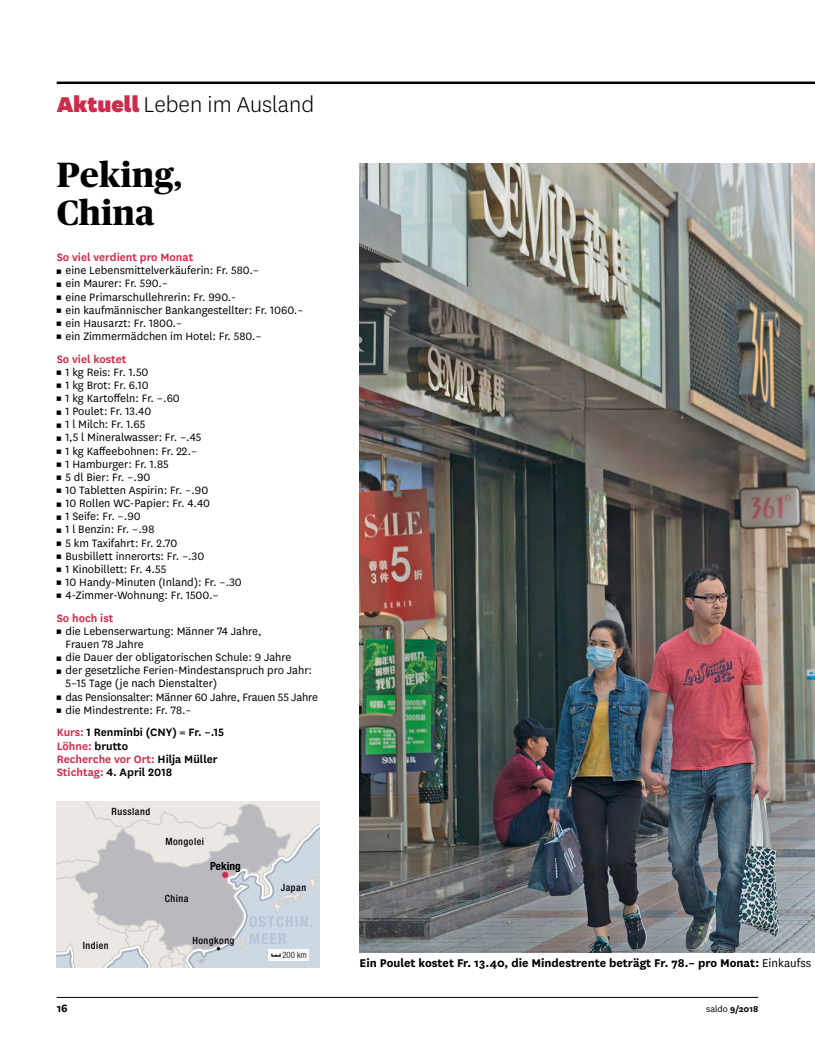
<style>
.page{position:relative;width:815px;height:1053px;background:#fff}
.page>*{position:absolute;margin:0;border:0;box-sizing:border-box;transform-origin:0 0}
.t1{font:800 35px/37.5px "Publico Headline";letter-spacing:.01em;color:#000}
.t2{font:300 25px "National";color:#000}
.t3{font:700 condensed 15px/16.2px "Helvetica Neue LT Std";letter-spacing:.08em;color:#b7c4d3}
.t4{font:700 13.12px "National";color:#000}
.t5{font:12.5px/13.1px "National";color:#000}
.t6{font:600 12.5px/13.1px "National";color:#000}
.t7{font:600 12.5px "National";color:#cd2d4d}
.t8{font:700 12.5px "National";color:#000}
.t9{font:700 condensed 11.25px "Helvetica Neue LT Std";color:#000}
.t10{font:500 condensed 10px "Helvetica Neue LT Std";letter-spacing:.05em;color:#000}
.t11{font:700 10px "National";color:#000}
.t12{font:300 condensed 8.75px "Helvetica Neue LT Std";color:#000}
.s1{font-weight:900;color:#cd2d4d}
.s2{color:#cd2d4d}
.s3{font-weight:400}
</style>
<div class="page">
<hr style="left:57px;top:81px;width:758px;height:3px;background:#000">
<hr style="left:57px;top:997px;width:701px;height:1px;background:#000">
<svg style="left:57px;top:801px;width:263px;height:165px;background:#d3d4d6"></svg>
<img style="left:360px;top:163px;width:455px;height:788px">
<h2 class="t2" style="left:57px;top:88px;width:259px"><span class="s1">Aktuell</span> Leben im Ausland</h2>
<h1 class="t1" style="left:57px;top:154px;width:127px">Peking,<br>China</h1>
<p class="t7" style="left:57px;top:249px;width:138px">So viel verdient pro Monat</p>
<p class="t5" style="left:66px;top:263px;width:240px">eine Lebensmittelverkäuferin: Fr. 580.–<br>ein Maurer: Fr. 590.–<br>eine Primarschullehrerin: Fr. 990.-<br>ein kaufmännischer Bankangestellter: Fr. 1060.– ein Hausarzt: Fr. 1800.–<br>ein Zimmermädchen im Hotel: Fr. 580.–</p>
<p class="t7" style="left:57px;top:350px;width:71px">So viel kostet</p>
<p class="t5" style="left:66px;top:365px;width:178px">1 kg Reis: Fr. 1.50<br>1 kg Brot: Fr. 6.10<br>1 kg Kartoffeln: Fr. –.60<br>1 Poulet: Fr. 13.40<br>1 l Milch: Fr. 1.65<br>1,5 l Mineralwasser: Fr. –.45<br>1 kg Kaffeebohnen: Fr. 22.–<br>1 Hamburger: Fr. 1.85<br>5 dl Bier: Fr. –.90<br>10 Tabletten Aspirin: Fr. –.90<br>10 Rollen WC-Papier: Fr. 4.40<br>1 Seife: Fr. –.90<br>1 l Benzin: Fr. –.98<br>5 km Taxifahrt: Fr. 2.70<br>Busbillett innerorts: Fr. –.30<br>1 Kinobillett: Fr. 4.55<br>10 Handy-Minuten (Inland): Fr. –.30<br>4-Zimmer-Wohnung: Fr. 1500.–</p>
<p class="t7" style="left:57px;top:609px;width:58px">So hoch ist</p>
<p class="t5" style="left:66px;top:624px;width:254px">die Lebenserwartung: Männer 74 Jahre,<br>Frauen 78 Jahre<br>die Dauer der obligatorischen Schule: 9 Jahre<br>der gesetzliche Ferien-Mindestanspruch pro Jahr:<br>5–15 Tage (je nach Dienstalter)<br>das Pensionsalter: Männer 60 Jahre, Frauen 55 Jahre die Mindestrente: Fr. 78.–</p>
<p class="t6" style="left:57px;top:725px;width:169px"><span class="s2">Kurs:</span> 1 Renminbi (CNY) = Fr. –.15<br><span class="s2">Löhne:</span> brutto<br><span class="s2">Recherche vor Ort:</span> Hilja Müller<br><span class="s2">Stichtag:</span> 4. April 2018</p>
<p class="t10" style="left:112px;top:805px;width:40px">Russland</p>
<p class="t10" style="left:83px;top:939px;width:28px">Indien</p>
<p class="t10" style="left:165px;top:835px;width:40px">Mongolei</p>
<p class="t10" style="left:165px;top:892px;width:25px">China</p>
<p class="t9" style="left:210px;top:859px;width:32px">Peking</p>
<p class="t10" style="left:192px;top:933px;width:44px">Hongkong</p>
<p class="t10" style="left:281px;top:881px;width:27px">Japan</p>
<p class="t3" style="left:249px;top:913px;width:66px">OSTCHIN.<br>MEER</p>
<p class="t12" style="left:282px;top:950px;width:26px">200 km</p>
<p class="t4" style="left:360px;top:953px;width:453px">Ein Poulet kostet Fr. 13.40, die Mindestrente beträgt Fr. 78.– pro Monat: <span class="s3">Einkaufss</span></p>
<p class="t8" style="left:57px;top:999px;width:13px">16</p>
<p class="t11" style="left:706px;top:1002px;width:54px"><span class="s3">saldo</span> 9/2018</p>
</div>
